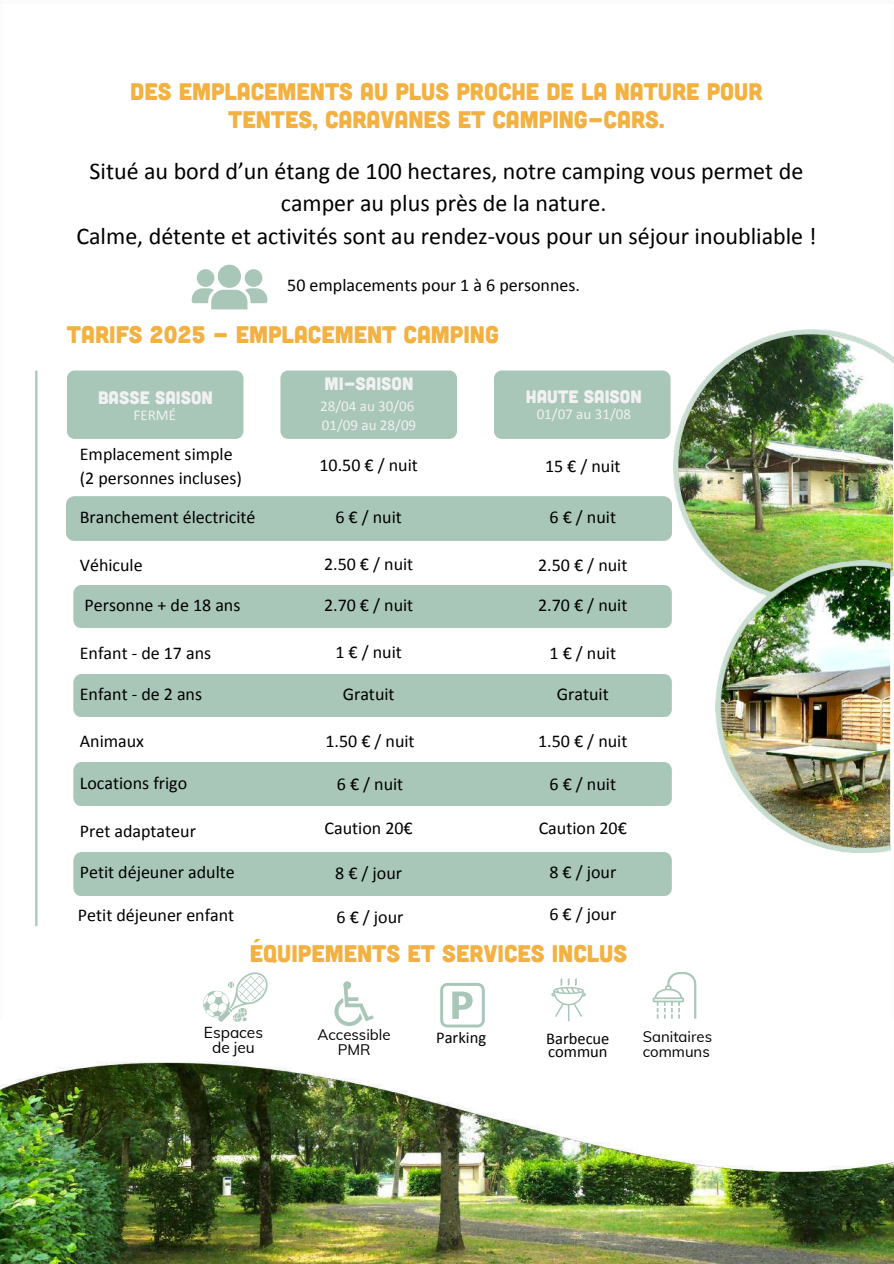
<style>
.page{position:relative;width:894px;height:1264px;background:#fff}
.page>*{position:absolute;margin:0;border:0;box-sizing:border-box;transform-origin:0 0}
.t1{font:24px/32.7px "Calibri";color:#000;text-align:center}
.t2{font:24px/28.2px "Cubano";color:#f3b142;text-align:center}
.t3{font:18px/24.8px "Calibri";color:#000}
.t4{font:18px "Cubano";color:#f1f1f1}
.t5{font:16.5px/13.5px "Calibri";color:#000}
.t6{font:15.45px/15.8px "Muli";color:#000;text-align:center}
.t7{font:15px/19.2px "Calibri";color:#f1f1f1}
.t8{font:15px/14.7px "Muli";color:#000;text-align:center}
</style>
<div class="page">
<img style="left:0;top:1171px;width:892px;height:92px">
<img style="left:0;top:1020px;width:893px;height:151px">
<div style="left:197px;top:269px;width:17px;height:18px;background:#a8c7b8;border-radius:50%"></div>
<div style="left:244px;top:269px;width:18px;height:18px;background:#a8c7b8;border-radius:50%"></div>
<div style="left:218px;top:265px;width:23px;height:23px;background:#a8c7b8;border-radius:50%"></div>
<svg style="left:192px;top:288px;width:75px;height:21px"></svg>
<svg style="left:202px;top:972px;width:65px;height:50px"></svg>
<svg style="left:440px;top:983px;width:44px;height:44px"></svg>
<svg style="left:551px;top:978px;width:35px;height:43px"></svg>
<svg style="left:334px;top:981px;width:39px;height:45px"></svg>
<svg style="left:652px;top:972px;width:44px;height:46px"></svg>
<img style="left:673px;top:329px;width:220px;height:273px">
<img style="left:715px;top:560px;width:175px;height:293px">
<div style="left:280px;top:370px;width:177px;height:69px;background:#a8c7b8"></div>
<div style="left:494px;top:370px;width:176px;height:69px;background:#a8c7b8"></div>
<div style="left:67px;top:370px;width:176px;height:69px;background:#a8c7b8"></div>
<hr style="left:35px;top:370px;width:2px;height:556px;background:#a8c7b8">
<h1 class="t2" style="left:130px;top:76px;width:633px">DES EMPLACEMENTS AU PLUS PROCHE DE LA NATURE POUR<br>TENTES, CARAVANES ET CAMPING-CARS.</h1>
<h1 class="t1" style="left:76px;top:156px;width:741px">Situé au bord d’un étang de 100 hectares, notre camping vous permet de camper au plus près de la nature.<br>Calme, détente et activités sont au rendez-vous pour un séjour inoubliable !</h1>
<p class="t3" style="left:287px;top:274px;width:294px">50 emplacements pour 1 à 6 personnes.</p>
<h1 class="t2" style="left:67px;top:319px;width:433px">TARIFS 2025 - EMPLACEMENT CAMPING</h1>
<p class="t4" style="left:98px;top:386px;width:116px">BASSE SAISON</p>
<p class="t7" style="left:133px;top:407px;width:44px">FERMÉ</p>
<p class="t3" style="left:80px;top:443px;width:163px">Emplacement simple (2 personnes incluses)</p>
<p class="t3" style="left:80px;top:506px;width:177px">Branchement électricité</p>
<p class="t4" style="left:324px;top:372px;width:90px">MI-SAISON</p>
<p class="t7" style="left:320px;top:397px;width:97px">28/04 au 30/06<br>01/09 au 28/09</p>
<p class="t3" style="left:319px;top:453px;width:100px">10.50 € / nuit</p>
<p class="t3" style="left:335px;top:506px;width:68px">6 € / nuit</p>
<p class="t4" style="left:526px;top:384px;width:117px">HAUTE SAISON</p>
<p class="t7" style="left:536px;top:405px;width:96px">01/07 au 31/08</p>
<p class="t3" style="left:545px;top:455px;width:77px">15 € / nuit</p>
<p class="t3" style="left:549px;top:506px;width:68px">6 € / nuit</p>
<p class="t3" style="left:80px;top:554px;width:64px">Véhicule</p>
<p class="t3" style="left:324px;top:553px;width:91px">2.50 € / nuit</p>
<p class="t3" style="left:538px;top:554px;width:91px">2.50 € / nuit</p>
<p class="t3" style="left:84px;top:594px;width:157px">Personne + de 18 ans</p>
<p class="t3" style="left:324px;top:594px;width:91px">2.70 € / nuit</p>
<p class="t3" style="left:538px;top:594px;width:91px">2.70 € / nuit</p>
<p class="t3" style="left:80px;top:642px;width:133px">Enfant - de 17 ans</p>
<p class="t3" style="left:335px;top:641px;width:68px">1 € / nuit</p>
<p class="t3" style="left:549px;top:642px;width:68px">1 € / nuit</p>
<p class="t3" style="left:80px;top:683px;width:124px">Enfant - de 2 ans</p>
<p class="t3" style="left:342px;top:683px;width:53px">Gratuit</p>
<p class="t3" style="left:556px;top:682px;width:53px">Gratuit</p>
<p class="t3" style="left:80px;top:730px;width:66px">Animaux</p>
<p class="t3" style="left:80px;top:771px;width:109px">Locations frigo</p>
<p class="t3" style="left:80px;top:819px;width:118px">Pret adaptateur</p>
<p class="t3" style="left:80px;top:861px;width:156px">Petit déjeuner adulte</p>
<p class="t3" style="left:78px;top:904px;width:158px">Petit déjeuner enfant</p>
<p class="t3" style="left:325px;top:730px;width:91px">1.50 € / nuit</p>
<p class="t3" style="left:538px;top:730px;width:91px">1.50 € / nuit</p>
<p class="t3" style="left:337px;top:772px;width:68px">6 € / nuit</p>
<p class="t3" style="left:549px;top:772px;width:68px">6 € / nuit</p>
<p class="t3" style="left:324px;top:817px;width:90px">Caution 20€</p>
<p class="t3" style="left:538px;top:817px;width:90px">Caution 20€</p>
<p class="t3" style="left:335px;top:861px;width:68px">8 € / jour</p>
<p class="t3" style="left:336px;top:906px;width:68px">6 € / jour</p>
<p class="t3" style="left:549px;top:861px;width:68px">8 € / jour</p>
<p class="t3" style="left:549px;top:903px;width:68px">6 € / jour</p>
<h1 class="t2" style="left:250px;top:938px;width:379px">ÉQUIPEMENTS ET SERVICES INCLUS</h1>
<p class="t6" style="left:204px;top:1023px;width:61px">Espaces de jeu</p>
<p class="t8" style="left:317px;top:1026px;width:74px">Accessible<br>PMR</p>
<p class="t8" style="left:642px;top:1029px;width:71px;text-align:left">Sanitaires communs</p>
<p class="t5" style="left:436px;top:1031px;width:51px">Parking</p>
<p class="t5" style="left:546px;top:1032px;width:65px">Barbecue commun</p>
</div>
